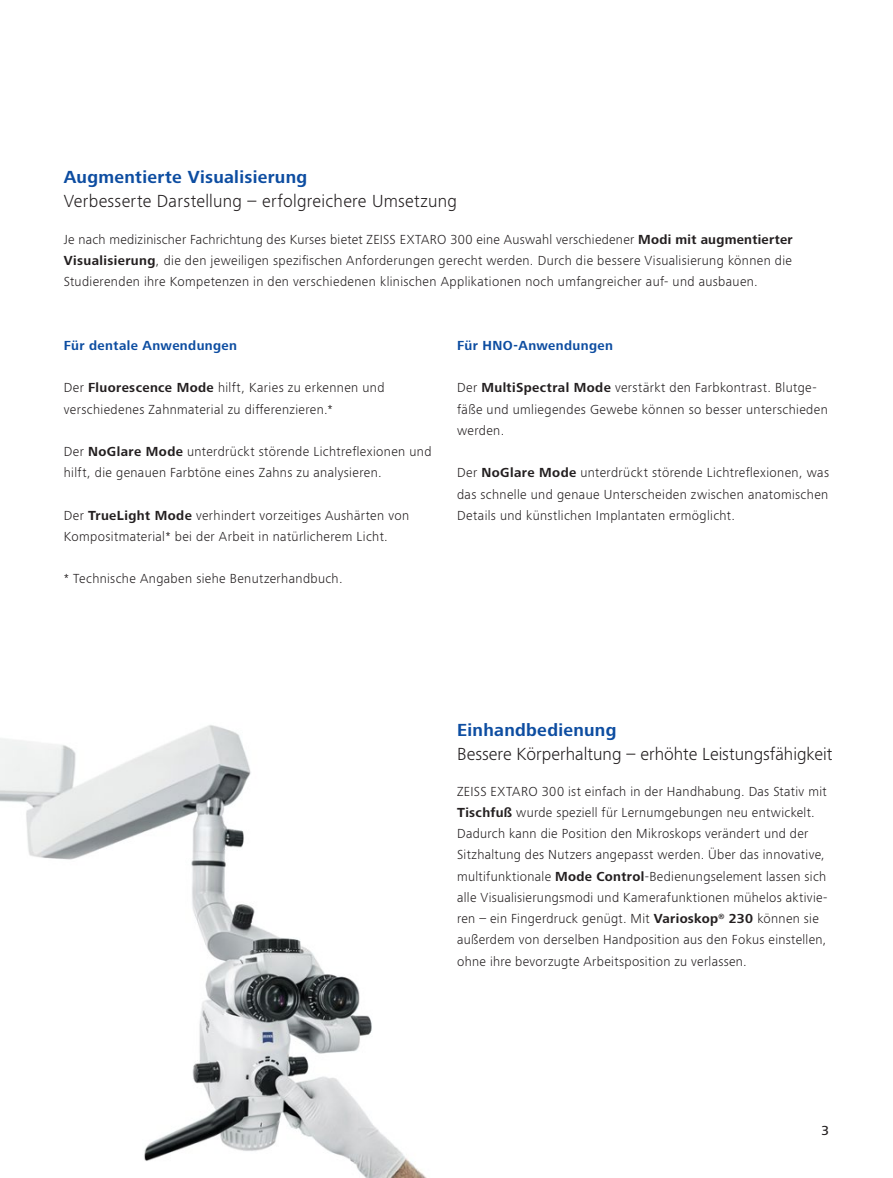
<style>
.page{position:relative;width:893px;height:1178px;background:#fff}
.page>*{position:absolute;margin:0;border:0;box-sizing:border-box;transform-origin:0 0}
.t1{font:300 18px "ZEISS Frutiger Next W1 G";letter-spacing:.005em;color:#231f20}
.t2{font:700 18px "ZEISS Frutiger Next W1 G";letter-spacing:.015em;color:#0d4da1}
.t3{font:300 13.5px/21.1px "ZEISS Frutiger Next W1 G";letter-spacing:.025em;color:#231f20}
.t4{font:700 13.5px "ZEISS Frutiger Next W1 G";letter-spacing:.03em;color:#0d4da1}
.t5{font:500 13.5px "ZEISS Frutiger Next W1 G";color:#231f20}
.s1{font-weight:700}
</style>
<div class="page">
<img style="left:0;top:725px;width:427px;height:453px">
<h1 class="t2" style="left:64px;top:164px;width:245px">Augmentierte Visualisierung</h1>
<h1 class="t1" style="left:64px;top:189px;width:395px">Verbesserte Darstellung – erfolgreichere Umsetzung</h1>
<p class="t3" style="left:64px;top:228px;width:730px;text-align:justify">Je nach medizinischer Fachrichtung des Kurses bietet ZEISS EXTARO 300 eine Auswahl verschiedener <span class="s1">Modi mit augmentierter Visualisierung</span>, die den jeweiligen spezifischen Anforderungen gerecht werden. Durch die bessere Visualisierung können die Studierenden ihre Kompetenzen in den verschiedenen klinischen Applikationen noch umfangreicher auf- und ausbauen.</p>
<p class="t4" style="left:64px;top:336px;width:175px">Für dentale Anwendungen</p>
<p class="t3" style="left:64px;top:377px;width:322px">Der <span class="s1">Fluorescence Mode</span> hilft, Karies zu erkennen und verschiedenes Zahnmaterial zu differenzieren.*</p>
<p class="t3" style="left:64px;top:440px;width:369px">Der <span class="s1">NoGlare Mode</span> unterdrückt störende Lichtreflexionen und hilft, die genauen Farbtöne eines Zahns zu analysieren.</p>
<p class="t3" style="left:64px;top:504px;width:347px">Der <span class="s1">TrueLight Mode</span> verhindert vorzeitiges Aushärten von<br>Kompositmaterial* bei der Arbeit in natürlicherem Licht.</p>
<p class="t3" style="left:64px;top:568px;width:280px">* Technische Angaben siehe Benutzerhandbuch.</p>
<p class="t4" style="left:457px;top:336px;width:157px">Für HNO-Anwendungen</p>
<p class="t3" style="left:457px;top:377px;width:372px">Der <span class="s1">MultiSpectral Mode</span> verstärkt den Farbkontrast. Blutge&shy;fäße und umliegendes Gewebe können so besser unterschieden werden.</p>
<p class="t3" style="left:457px;top:461px;width:373px;text-align:justify">Der <span class="s1">NoGlare Mode</span> unterdrückt störende Lichtreflexionen, was das schnelle und genaue Unterscheiden zwischen anatomischen Details und kü nstlichen Implantaten ermöglicht.</p>
<h1 class="t2" style="left:457px;top:717px;width:161px">Einhandbedienung</h1>
<h1 class="t1" style="left:457px;top:741px;width:377px">Bessere Körperhaltung – erhöhte Leistungsfähigkeit</h1>
<p class="t3" style="left:457px;top:780px;width:372px">ZEISS EXTARO 300 ist einfach in der Handhabung. Das Stativ mit <span class="s1">Tischfuß</span> wurde speziell für Lernumgebungen neu entwickelt.<br>Dadurch kann die Position den Mikroskops verändert und der Sitzhaltung des Nutzers angepasst werden. Über das innovative, multifunktionale <span class="s1">Mode Control</span>-Bedienungselement lassen sich alle Visualisierungsmodi und Kamerafunktionen mühelos aktivie&shy;ren – ein Fingerdruck genügt. Mit <span class="s1">Varioskop</span><sup>®</sup> <span class="s1">230</span> können sie außerdem von derselben Handposition aus den Fokus einstellen, ohne ihre bevorzugte Arbeitsposition zu verlassen.</p>
<p class="t5" style="left:822px;top:1121px;width:9px">3</p>
</div>
